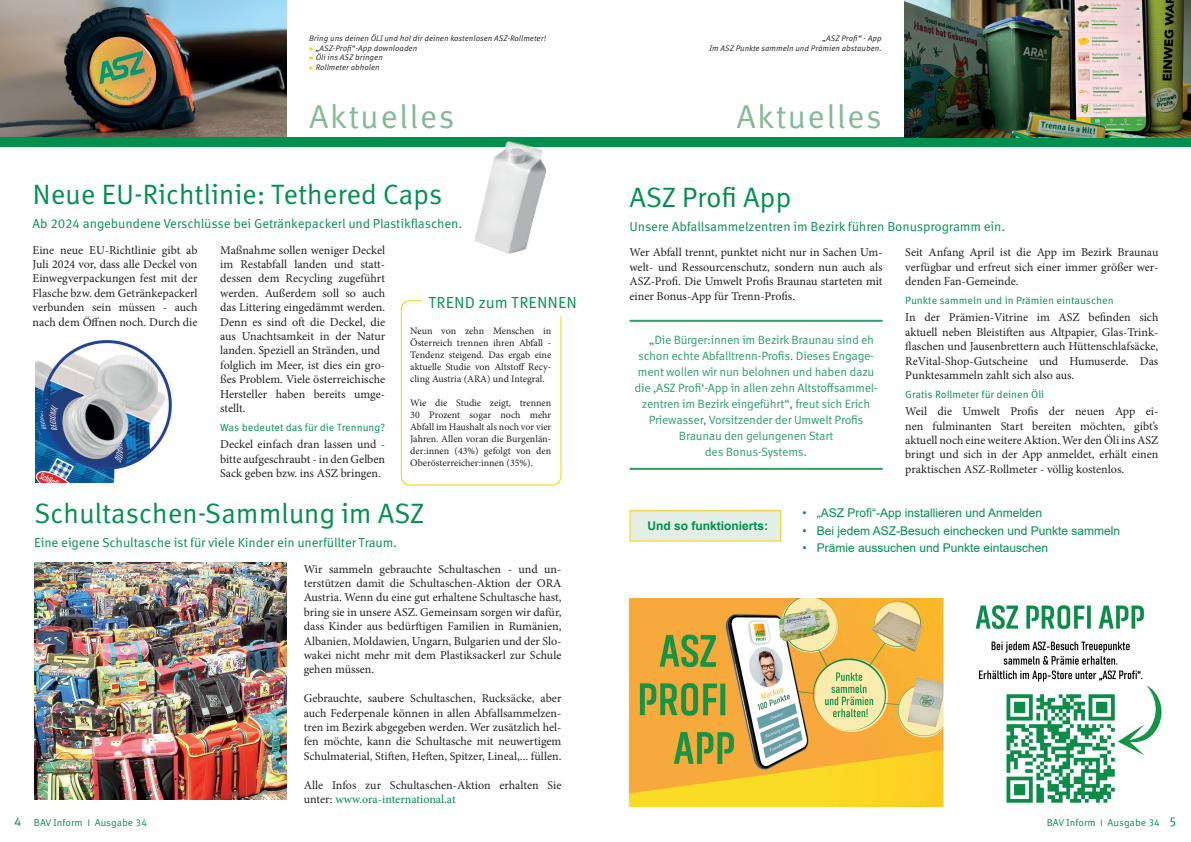
<style>
.page{position:relative;width:1191px;height:842px;background:#fff}
.page>*{position:absolute;margin:0;border:0;box-sizing:border-box;transform-origin:0 0}
.t1{font:33px "Meta Correspondence OT";letter-spacing:.04em;color:#84b995}
.t2{font:28px "Meta Correspondence OT";letter-spacing:-.01em;color:#008f4d}
.t3{font:16px "Meta Correspondence OT";color:#008f4d}
.t4{font:13px "Meta Correspondence OT";letter-spacing:-.01em;color:#008f4d}
.t5{font:12px/14.4px "Minion Pro";color:#231f20;text-align:justify}
.t6{font:12px "Meta Correspondence OT";letter-spacing:-.02em;color:#2c9d65}
.t7{font:12px "Arial";color:#008f4d}
.t8{font:700 12px "Arial";color:#008f4d}
.t9{font:10.5px "Meta Correspondence OT";color:#008f4d}
.t10{font:10px/12px "Minion Pro";color:#231f20;text-align:justify}
.t11{font:10px "Meta Correspondence OT";color:#008f4d}
.t12{font:italic 8px/9.6px "Meta Correspondence OT";color:#231f20}
.s1{font-family:"Minion Pro";font-style:normal;color:#feca0a}
.s2{color:#008c4e}
.s3{font-size:13px}
</style>
<div class="page">
<div style="left:585px;top:137px;width:606px;height:10px;background:#008f4d"></div>
<img style="left:0;top:0;width:286px;height:137px">
<div style="left:0;top:137px;width:604px;height:10px;background:#008f4d"></div>
<hr style="left:629px;top:320px;width:253px;height:2px;background:#2c9d65">
<hr style="left:629px;top:468px;width:253px;height:2px;background:#2c9d65">
<img style="left:34px;top:563px;width:252px;height:236px">
<img style="left:36px;top:340px;width:136px;height:143px">
<img style="left:904px;top:0;width:287px;height:137px">
<img style="left:629px;top:599px;width:533px;height:208px">
<div style="left:630px;top:511px;width:150px;height:30px;background:#e3eee5"></div>
<div style="left:401px;top:300px;width:160px;height:185px;border:1px solid #feca0a;border-radius:9px"></div>
<div style="left:422px;top:288px;width:155px;height:27px;background:#fff"></div>
<img style="left:474px;top:141px;width:73px;height:113px">
<p class="t12" style="left:309px;top:34px;width:238px">Bring uns deinen ÖLI und hol dir deinen kostenlosen ASZ-Rollmeter! <span class="s1">▶</span> „ASZ-Profi“-App downloaden<br><span class="s1">▶</span> Öli ins ASZ bringen<br><span class="s1">▶</span> Rollmeter abholen</p>
<h1 class="t1" style="left:309px;top:97px;width:147px">Aktuelles</h1>
<h2 class="t2" style="left:33px;top:178px;width:411px">Neue EU-Richtlinie: Tethered Caps</h2>
<p class="t4" style="left:33px;top:216px;width:431px">Ab 2024 angebundene Verschlüsse bei Getränkepackerl und Plastikflaschen.</p>
<p class="t5" style="left:33px;top:243px;width:166px">Eine neue EU-Richtlinie gibt ab Juli 2024 vor, dass alle Deckel von Einwegverpackungen fest mit der Flasche bzw. dem Getränkepackerl verbunden sein müssen - auch nach dem Öffnen noch. Durch die</p>
<p class="t5" style="left:220px;top:243px;width:166px;text-align:left">Maßnahme sollen weniger Deckel im Restabfall landen und statt&shy;dessen dem Recycling zugeführt werden. Außerdem soll so auch das Littering eingedämmt werden.<br>Denn es sind oft die Deckel, die aus Unachtsamkeit in der Natur landen. Speziell an Stränden, und folglich im Meer, ist dies ein gro&shy;ßes Problem. Viele österreichische<br>Hersteller haben bereits umge&shy;stellt.</p>
<p class="t9" style="left:220px;top:421px;width:166px">Was bedeutet das für die Trennung?</p>
<p class="t5" style="left:220px;top:437px;width:166px">Deckel einfach dran lassen und - bitte aufgeschraubt - in den Gelben Sack geben bzw. ins ASZ bringen.</p>
<h3 class="t3" style="left:428px;top:293px;width:150px">TREND zum TRENNEN</h3>
<p class="t10" style="left:410px;top:325px;width:143px">Neun von zehn Menschen in Österreich trennen ihren Abfall - Tendenz steigend. Das ergab eine aktuelle Studie von Altstoff Recy&shy;cling Austria (ARA) und Integral.</p>
<p class="t10" style="left:410px;top:397px;width:143px">Wie die Studie zeigt, trennen 30 Prozent sogar noch mehr Abfall im Haushalt als noch vor vier Jahren. Allen voran die Burgenlän&shy;der:innen (43%) gefolgt von den Oberösterreicher:innen (35%).</p>
<h2 class="t2" style="left:34px;top:497px;width:392px">Schultaschen-Sammlung im ASZ</h2>
<p class="t4" style="left:34px;top:535px;width:365px">Eine eigene Schultasche ist für viele Kinder ein unerfüllter Traum.</p>
<p class="t5" style="left:304px;top:562px;width:259px">Wir sammeln gebrauchte Schultaschen - und un&shy;terstützen damit die Schultaschen-Aktion der ORA Austria. Wenn du eine gut erhaltene Schultasche hast, bring sie in unsere ASZ. Gemeinsam sorgen wir dafür, dass Kinder aus bedürftigen Familien in Rumänien, Albanien, Moldawien, Ungarn, Bulgarien und der Slo&shy;wakei nicht mehr mit dem Plastiksackerl zur Schule gehen müssen.</p>
<p class="t5" style="left:304px;top:691px;width:259px">Gebrauchte, saubere Schultaschen, Rucksäcke, aber auch Federpenale können in allen Abfallsammelzen&shy;tren im Bezirk abgegeben werden. Wer zusätzlich hel&shy;fen möchte, kann die Schultasche mit neuwertigem Schulmaterial, Stiften, Heften, Spitzer, Lineal,... füllen.</p>
<p class="t5" style="left:304px;top:778px;width:259px">Alle Infos zur Schultaschen-Aktion erhalten Sie unter: <span class="s2">www.ora-international.at</span></p>
<p class="t12" style="left:709px;top:34px;width:174px;text-align:right">„ASZ Profi“ - App<br>Im ASZ Punkte sammeln und Prämien abstauben.</p>
<h1 class="t1" style="left:736px;top:97px;width:147px">Aktuelles</h1>
<h2 class="t2" style="left:629px;top:181px;width:164px">ASZ Profi App</h2>
<p class="t4" style="left:629px;top:219px;width:377px">Unsere Abfallsammelzentren im Bezirk führen Bonusprogramm ein.</p>
<p class="t5" style="left:629px;top:245px;width:255px">Wer Abfall trennt, punktet nicht nur in Sachen Um&shy;welt- und Ressourcenschutz, sondern nun auch als ASZ-Profi. Die Umwelt Profis Braunau starteten mit einer Bonus-App für Trenn-Profis.</p>
<p class="t6" style="left:649px;top:333px;width:227px">„Die Bürger:innen im Bezirk Braunau sind eh</p>
<p class="t6" style="left:638px;top:349px;width:237px">schon echte Abfalltrenn-Profis. Dieses Engage-</p>
<p class="t6" style="left:637px;top:365px;width:238px">ment wollen wir nun belohnen und haben dazu</p>
<p class="t6" style="left:634px;top:381px;width:245px">die ‚ASZ Profi‘-App in allen zehn Altstoffsammel-</p>
<p class="t6" style="left:642px;top:397px;width:230px">zentren im Bezirk eingeführt“, freut sich Erich</p>
<p class="t6" style="left:648px;top:413px;width:216px">Priewasser, Vorsitzender der Umwelt Profis</p>
<p class="t6" style="left:679px;top:429px;width:156px">Braunau den gelungenen Start</p>
<p class="t6" style="left:705px;top:445px;width:104px">des Bonus-Systems.</p>
<p class="t5" style="left:905px;top:245px;width:255px">Seit Anfang April ist die App im Bezirk Braunau verfügbar und erfreut sich einer immer größer wer&shy;denden Fan-Gemeinde.</p>
<p class="t9" style="left:905px;top:294px;width:210px">Punkte sammeln und in Prämien eintauschen</p>
<p class="t5" style="left:905px;top:310px;width:255px">In der Prämien-Vitrine im ASZ befinden sich aktuell neben Bleistiften aus Altpapier, Glas-Trink&shy;flaschen und Jausenbrettern auch Hüttenschlafsäcke, ReVital-Shop-Gutscheine und Humuserde. Das Punktesammeln zahlt sich also aus.</p>
<p class="t9" style="left:905px;top:388px;width:140px">Gratis Rollmeter für deinen Öli</p>
<p class="t5" style="left:905px;top:404px;width:255px">Weil die Umwelt Profis der neuen App ei&shy;nen fulminanten Start bereiten möchten, gibt’s aktuell noch eine weitere Aktion. Wer den Öli ins ASZ bringt und sich in der App anmeldet, erhält einen praktischen ASZ-Rollmeter - völlig kostenlos.</p>
<p class="t8" style="left:647px;top:518px;width:122px">Und so funktionierts:</p>
<p class="t7" style="left:802px;top:505px;width:241px">• „ASZ Profi“-App installieren und Anmelden</p>
<p class="t7" style="left:802px;top:522px;width:319px">• Bei jedem ASZ-Besuch einchecken und Punkte sammeln</p>
<p class="t7" style="left:802px;top:539px;width:247px">• Prämie aussuchen und Punkte eintauschen</p>
<p class="t11" style="left:14px;top:817px;width:134px"><span class="s3">4</span> BAV Inform Ⅰ Ausgabe 34</p>
<p class="t11" style="left:1046px;top:817px;width:131px">BAV Inform Ⅰ Ausgabe 34 <span class="s3">5</span></p>
</div>
